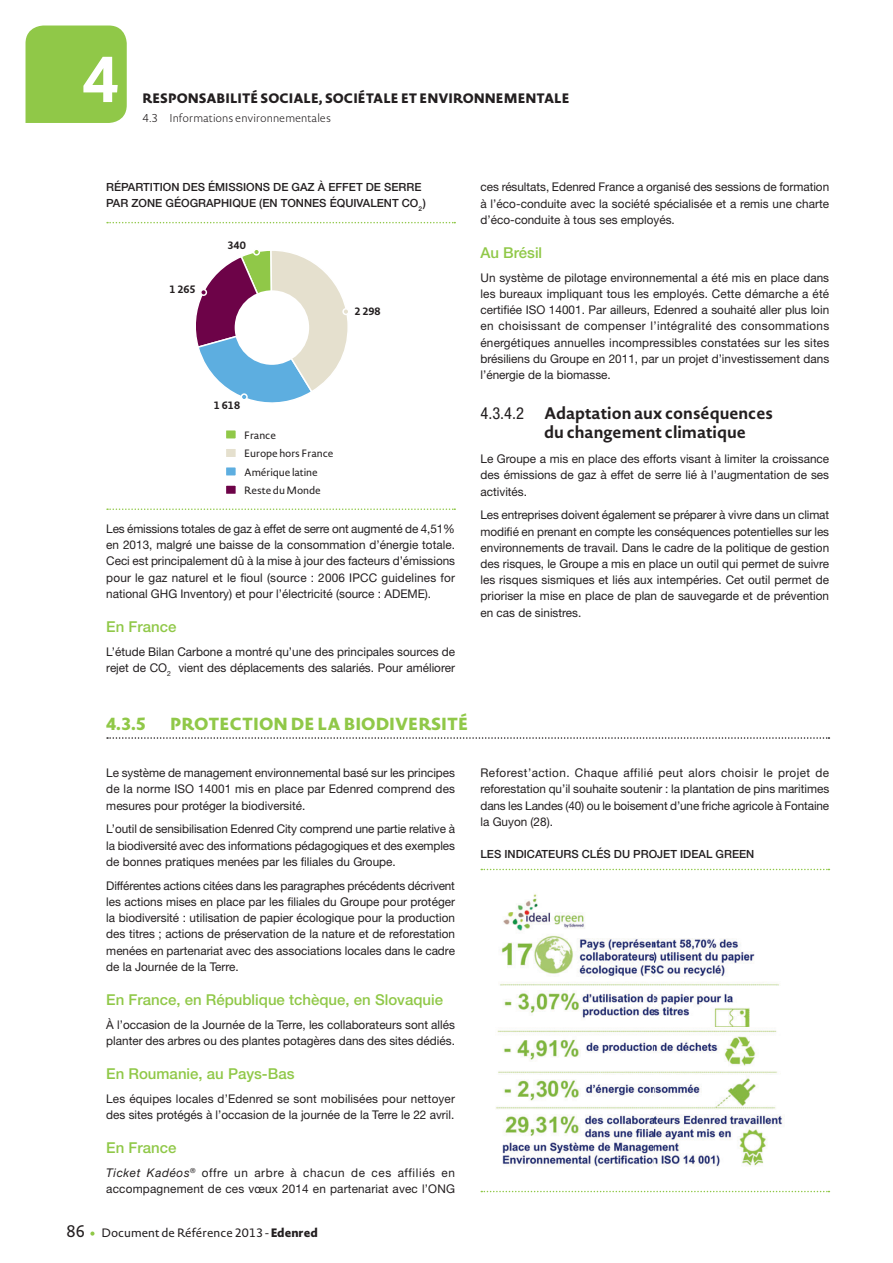
<style>
.page{position:relative;width:893px;height:1263px;background:#fff}
.page>*{position:absolute;margin:0;border:0;box-sizing:border-box;transform-origin:0 0}
.t1{font:700 63.75px "Novel Sans Pro";color:#fff}
.t2{font:800 17.25px "Novel Sans Pro";color:#90c848}
.t3{font:700 16.5px/19.5px "Novel Sans Pro";color:#231f20}
.t4{font:500 15px "Helvetica Neue LT Std";color:#90c848}
.t5{font:800 13.5px "Novel Sans Pro";color:#231f20}
.t6{font:12px/16.2px "Helvetica Neue LT Std";color:#231f20;text-align:justify}
.t7{font:12px "Novel Sans Pro";color:#231f20}
.t8{font:500 11.25px/16.5px "Helvetica Neue LT Std";color:#231f20}
.t9{font:200 11.25px "Novel Sans Pro";color:#231f20}
.t10{font:10.5px/18.3px "Novel Sans Pro";letter-spacing:-.01em;color:#231f20}
.t11{font:700 10.5px "Novel Sans Pro";color:#231f20}
.s1{font-family:"Helvetica Neue LT Std";font-weight:400;font-stretch:condensed}
.s2{font-style:italic}
.s3{font-size:16.5px}
.s4{font-weight:800}
</style>
<div class="page">
<svg style="left:90px;top:1231px;width:5px;height:4px"></svg>
<div style="left:26px;top:26px;width:101px;height:97px;background:#90c848"></div>
<svg style="left:107px;top:222px;width:348px;height:1px"></svg>
<svg style="left:107px;top:508px;width:348px;height:2px"></svg>
<div style="left:225px;top:430px;width:11px;height:9px;background:#90c848"></div>
<div style="left:225px;top:429px;width:12px;height:11px;border:2px solid #fff"></div>
<div style="left:225px;top:448px;width:11px;height:10px;background:#e5e0ce"></div>
<div style="left:225px;top:447px;width:12px;height:11px;border:2px solid #fff"></div>
<div style="left:225px;top:467px;width:11px;height:9px;background:#5daee0"></div>
<div style="left:225px;top:466px;width:12px;height:11px;border:2px solid #fff"></div>
<div style="left:225px;top:485px;width:11px;height:9px;background:#6d0348"></div>
<div style="left:225px;top:484px;width:12px;height:11px;border:2px solid #fff"></div>
<svg style="left:196px;top:250px;width:152px;height:153px"></svg>
<svg style="left:107px;top:737px;width:722px;height:2px"></svg>
<svg style="left:481px;top:869px;width:348px;height:1px"></svg>
<svg style="left:481px;top:1191px;width:348px;height:1px"></svg>
<img style="left:496px;top:894px;width:289px;height:273px">
<h1 class="t1" style="left:82px;top:52px;width:39px">4</h1>
<p class="t5" style="left:142px;top:90px;width:429px">RESPONSABILITÉ SOCIALE, SOCIÉTALE ET ENVIRONNEMENTALE</p>
<p class="t9" style="left:142px;top:113px;width:190px">4.3 Informations environnementales</p>
<p class="t8" style="left:106px;top:180px;width:321px">RÉPARTITION DES ÉMISSIONS DE GAZ À EFFET DE SERRE<br>PAR ZONE GÉOGRAPHIQUE (EN TONNES ÉQUIVALENT CO<sub>2</sub> )</p>
<p class="t11" style="left:169px;top:285px;width:28px">1 265</p>
<p class="t11" style="left:227px;top:241px;width:20px">340</p>
<p class="t11" style="left:354px;top:307px;width:28px">2 298</p>
<p class="t11" style="left:214px;top:401px;width:28px">1 618</p>
<p class="t10" style="left:244px;top:427px;width:34px">France</p>
<p class="t10" style="left:244px;top:445px;width:91px">Europe hors France</p>
<p class="t10" style="left:244px;top:464px;width:78px">Amérique latine<br>Reste du Monde</p>
<p class="t6" style="left:106px;top:522px;width:350px">Les émissions totales de gaz à effet de serre ont augmenté de 4,51% en 2013, malgré une baisse de la consommation d’énergie totale.<br>Ceci est principalement dû à la mise à jour des facteurs d’émissions pour le gaz naturel et le fioul (source : 2006 IPCC guidelines for national GHG Inventory) et pour l’électricité (source : ADEME).</p>
<p class="t4" style="left:106px;top:621px;width:72px">En France</p>
<p class="t6" style="left:106px;top:645px;width:350px">L’étude Bilan Carbone a montré qu’une des principales sources de rejet de CO<sub>2</sub> vient des déplacements des salariés. Pour améliorer</p>
<p class="t6" style="left:480px;top:180px;width:350px">ces résultats, Edenred France a organisé des sessions de formation à l’éco-conduite avec la société spécialisée et a remis une charte d’éco-conduite à tous ses employés.</p>
<p class="t4" style="left:480px;top:247px;width:63px">Au Brésil</p>
<p class="t6" style="left:480px;top:271px;width:350px">Un système de pilotage environnemental a été mis en place dans les bureaux impliquant tous les employés. Cette démarche a été certifiée ISO 14001. Par ailleurs, Edenred a souhaité aller plus loin en choisissant de compenser l’intégralité des consommations énergétiques annuelles incompressibles constatées sur les sites brésiliens du Groupe en 2011, par un projet d’investissement dans l’énergie de la biomasse.</p>
<h3 class="t3" style="left:544px;top:405px;width:230px;text-indent:-64px"><span class="s1">4.3.4.2</span> Adaptation aux conséquences du changement climatique</h3>
<p class="t6" style="left:480px;top:452px;width:350px">Le Groupe a mis en place des efforts visant à limiter la croissance des émissions de gaz à effet de serre lié à l’augmentation de ses activités.</p>
<p class="t6" style="left:480px;top:508px;width:350px">Les entreprises doivent également se préparer à vivre dans un climat modifié en prenant en compte les conséquences potentielles sur les environnements de travail. Dans le cadre de la politique de gestion des risques, le Groupe a mis en place un outil qui permet de suivre les risques sismiques et liés aux intempéries. Cet outil permet de prioriser la mise en place de plan de sauvegarde et de prévention en cas de sinistres.</p>
<h2 class="t2" style="left:106px;top:714px;width:41px">4.3.5</h2>
<h2 class="t2" style="left:170px;top:714px;width:300px">PROTECTION DE LA BIODIVERSITÉ</h2>
<p class="t6" style="left:106px;top:766px;width:350px">Le système de management environnemental basé sur les principes de la norme ISO 14001 mis en place par Edenred comprend des mesures pour protéger la biodiversité.</p>
<p class="t6" style="left:106px;top:822px;width:350px">L’outil de sensibilisation Edenred City comprend une partie relative à la biodiversité avec des informations pédagogiques et des exemples de bonnes pratiques menées par les filiales du Groupe.</p>
<p class="t6" style="left:106px;top:878px;width:350px">Différentes actions citées dans les paragraphes précédents décrivent les actions mises en place par les filiales du Groupe pour protéger la biodiversité : utilisation de papier écologique pour la production des titres ; actions de préservation de la nature et de reforestation menées en partenariat avec des associations locales dans le cadre de la Journée de la Terre.</p>
<p class="t4" style="left:106px;top:994px;width:338px">En France, en République tchèque, en Slovaquie</p>
<p class="t6" style="left:106px;top:1017px;width:350px">À l’occasion de la Journée de la Terre, les collaborateurs sont allés planter des arbres ou des plantes potagères dans des sites dédiés.</p>
<p class="t4" style="left:106px;top:1068px;width:190px">En Roumanie, au Pays-Bas</p>
<p class="t6" style="left:106px;top:1092px;width:350px">Les équipes locales d’Edenred se sont mobilisées pour nettoyer des sites protégés à l’occasion de la journée de la Terre le 22 avril.</p>
<p class="t4" style="left:106px;top:1142px;width:72px">En France</p>
<p class="t6" style="left:106px;top:1166px;width:350px"><span class="s2">Ticket Kadéos</span><sup>®</sup> offre un arbre à chacun de ces affiliés en accompagnement de ces vœux 2014 en partenariat avec l’ONG</p>
<p class="t7" style="left:67px;top:1228px;width:253px"><span class="s3">86</span> Document de Référence 2013 - <span class="s4">Edenred</span></p>
<p class="t6" style="left:480px;top:766px;width:350px">Reforest’action. Chaque affilié peut alors choisir le projet de reforestation qu’il souhaite soutenir : la plantation de pins maritimes dans les Landes (40) ou le boisement d’une friche agricole à Fontaine la Guyon (28).</p>
<p class="t8" style="left:480px;top:847px;width:275px">LES INDICATEURS CLÉS DU PROJET IDEAL GREEN</p>
</div>
